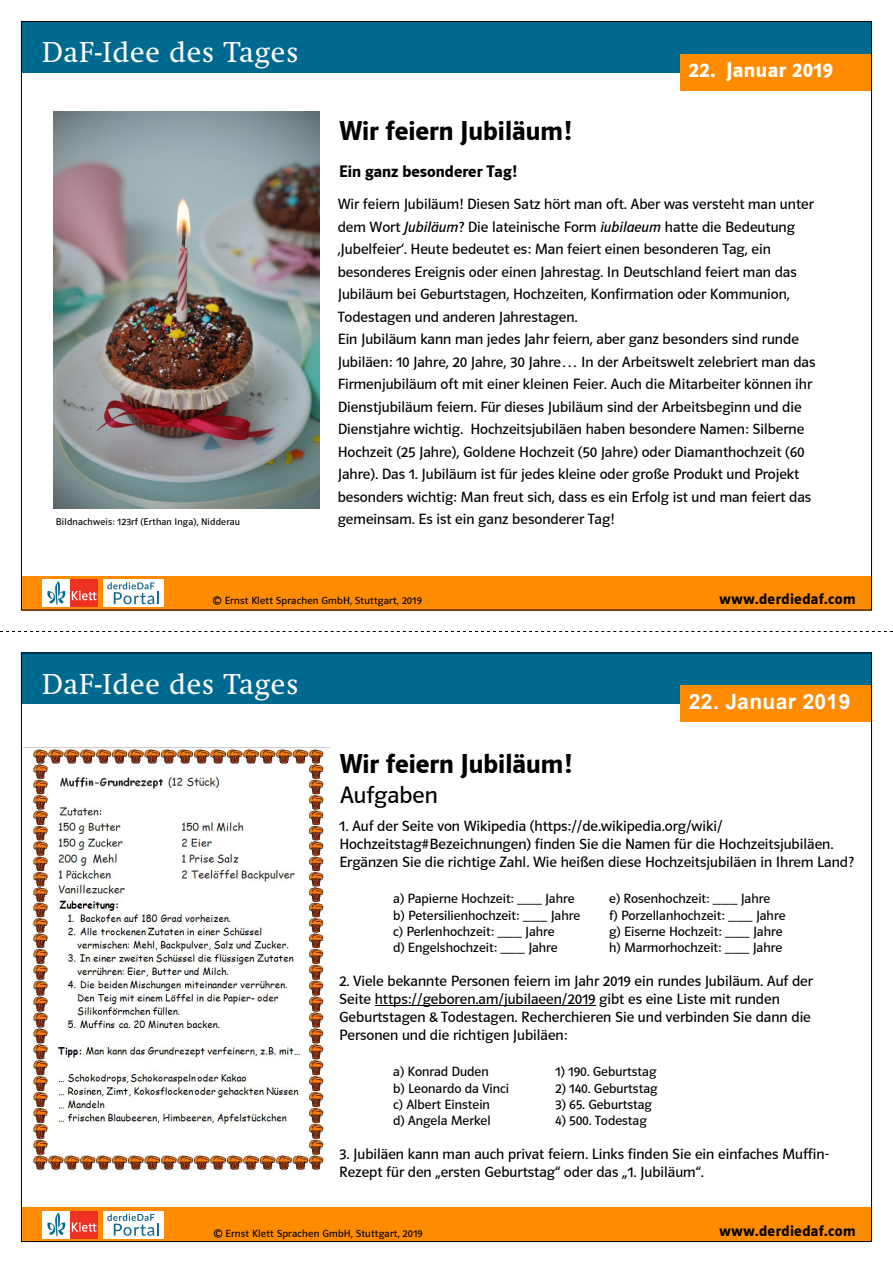
<style>
.page{position:relative;width:893px;height:1263px;background:#fff}
.page>*{position:absolute;margin:0;border:0;box-sizing:border-box;transform-origin:0 0}
.t1{font:28.5px "Klett Swift";letter-spacing:.03em;color:#fff}
._040_Grundschrift_za{font:700 27px "Polo ST11 K Buch";color:#000}
.t2{font:24px "Polo ST11 K Buch";color:#000}
._001_Datum{font:700 21px "Polo ST11 K Buch";letter-spacing:.02em;color:#fff}
._001_Datum-2{font:700 21px "Arial";letter-spacing:.02em;color:#fff}
.t3{font:700 16.5px "Polo ST11 K Buch";color:#000}
._040_Grundschrift_za-2{font:15px/22.5px "Polo ST11 K Buch";color:#000}
.t4{font:15px "Polo ST11 K Hfett";letter-spacing:.025em;color:#000}
.t5{font:13.5px "Polo ST11 K Buch";color:#000}
.t6{font:10.5px "Polo ST11 K Buch";letter-spacing:.02em;color:#000}
._200_Copyright_Abbil{font:9.75px "Polo ST11 K Buch";letter-spacing:.02em;color:#000}
.s1{font-style:italic}
</style>
<div class="page">
<div style="left:21px;top:576px;width:851px;height:34px;background:#ff8b00"></div>
<div style="left:21px;top:1208px;width:851px;height:34px;background:#ff8b00"></div>
<div style="left:21px;top:21px;width:851px;height:51px;background:#006990"></div>
<div style="left:21px;top:653px;width:851px;height:51px;background:#006990"></div>
<div style="left:103px;top:579px;width:60px;height:28px;background:#fff"></div>
<svg style="left:107px;top:582px;width:52px;height:22px"></svg>
<div style="left:103px;top:1211px;width:60px;height:27px;background:#fff"></div>
<svg style="left:107px;top:1214px;width:52px;height:22px"></svg>
<div style="left:43px;top:579px;width:27px;height:28px;background:#fff"></div>
<div style="left:70px;top:579px;width:28px;height:28px;background:#ef3122"></div>
<svg style="left:72px;top:591px;width:25px;height:9px"></svg>
<svg style="left:47px;top:581px;width:18px;height:24px"></svg>
<div style="left:43px;top:1211px;width:27px;height:27px;background:#fff"></div>
<div style="left:70px;top:1211px;width:28px;height:27px;background:#ef3122"></div>
<svg style="left:72px;top:1222px;width:25px;height:10px"></svg>
<svg style="left:47px;top:1213px;width:18px;height:24px"></svg>
<div style="left:680px;top:54px;width:192px;height:36px;background:#ff8b00"></div>
<div style="left:680px;top:685px;width:192px;height:37px;background:#ff8b00"></div>
<svg style="left:0;top:631px;width:893px;height:1px"></svg>
<img style="left:53px;top:111px;width:266px;height:398px">
<hr style="left:375px;top:1005px;width:220px;height:1px;background:#000">
<img style="left:23px;top:747px;width:306px;height:424px">
<h1 class="t1" style="left:42px;top:36px;width:258px">DaF-Idee des Tages</h1>
<p class="_040_Grundschrift_za" style="left:340px;top:116px;width:234px">Wir feiern Jubiläum!</p>
<p class="t3" style="left:339px;top:163px;width:179px">Ein ganz besonderer Tag!</p>
<p class="_001_Datum" style="left:689px;top:58px;width:146px">22. Januar 2019</p>
<p class="_040_Grundschrift_za-2" style="left:338px;top:193px;width:479px">Wir feiern Jubiläum! Diesen Satz hört man oft. Aber was versteht man unter dem Wort <span class="s1">Jubiläum</span>? Die lateinische Form <span class="s1">iubilaeum</span> hatte die Bedeutung ‚Jubelfeier‘. Heute bedeutet es: Man feiert einen besonderen Tag, ein besonderes Ereignis oder einen Jahrestag. In Deutschland feiert man das Jubiläum bei Geburtstagen, Hochzeiten, Konfirmation oder Kommunion, Todestagen und anderen Jahrestagen.<br>Ein Jubiläum kann man jedes Jahr feiern, aber ganz besonders sind runde Jubiläen: 10 Jahre, 20 Jahre, 30 Jahre… In der Arbeitswelt zelebriert man das Firmenjubiläum oft mit einer kleinen Feier. Auch die Mitarbeiter können ihr Dienstjubiläum feiern. Für dieses Jubiläum sind der Arbeitsbeginn und die Dienstjahre wichtig. Hochzeitsjubiläen haben besondere Namen: Silberne Hochzeit (25 Jahre), Goldene Hochzeit (50 Jahre) oder Diamanthochzeit (60<br>Jahre). Das 1. Jubiläum ist für jedes kleine oder große Produkt und Projekt besonders wichtig: Man freut sich, dass es ein Erfolg ist und man feiert das</p>
<p class="_200_Copyright_Abbil" style="left:56px;top:516px;width:186px">Bildnachweis: 123rf (Erthan Inga), Nidderau</p>
<p class="_040_Grundschrift_za-2" style="left:338px;top:508px;width:278px">gemeinsam. Es ist ein ganz besonderer Tag!</p>
<p class="t6" style="left:213px;top:595px;width:211px">© Ernst Klett Sprachen GmbH, Stuttgart, 2019</p>
<h1 class="t1" style="left:42px;top:668px;width:258px">DaF-Idee des Tages</h1>
<h2 class="_040_Grundschrift_za" style="left:340px;top:748px;width:234px">Wir feiern Jubiläum!</h2>
<h3 class="t2" style="left:340px;top:782px;width:100px">Aufgaben</h3>
<p class="t4" style="left:719px;top:591px;width:138px">www.derdiedaf.com</p>
<p class="_001_Datum-2" style="left:689px;top:687px;width:163px">22. Januar 2019</p>
<p class="_040_Grundschrift_za-2" style="left:339px;top:817px;width:516px;line-height:18px">1. Auf der Seite von Wikipedia (https://de.wikipedia.org/wiki/<br>Hochzeitstag#Bezeichnungen) finden Sie die Namen für die Hochzeitsjubiläen.<br>Ergänzen Sie die richtige Zahl. Wie heißen diese Hochzeitsjubiläen in Ihrem Land?</p>
<p class="t5" style="left:393px;top:891px;width:183px">a) Papierne Hochzeit: ___ Jahre</p>
<p class="t5" style="left:609px;top:891px;width:163px">e) Rosenhochzeit: ___ Jahre</p>
<p class="t5" style="left:393px;top:908px;width:188px">b) Petersilienhochzeit: ___ Jahre</p>
<p class="t5" style="left:609px;top:908px;width:178px">f) Porzellanhochzeit: ___ Jahre</p>
<p class="t5" style="left:393px;top:924px;width:163px">c) Perlenhochzeit: ___ Jahre</p>
<p class="t5" style="left:609px;top:924px;width:175px">g) Eiserne Hochzeit: ___ Jahre</p>
<p class="t5" style="left:393px;top:940px;width:166px">d) Engelshochzeit: ___ Jahre</p>
<p class="t5" style="left:609px;top:940px;width:174px">h) Marmorhochzeit: ___ Jahre</p>
<p class="_040_Grundschrift_za-2" style="left:339px;top:972px;width:475px;line-height:18px">2. Viele bekannte Personen feiern im Jahr 2019 ein rundes Jubiläum. Auf der Seite https://geboren.am/jubilaeen/2019 gibt es eine Liste mit runden Geburtstagen &amp; Todestagen. Recherchieren Sie und verbinden Sie dann die Personen und die richtigen Jubiläen:</p>
<p class="t5" style="left:393px;top:1064px;width:97px">a) Konrad Duden</p>
<p class="t5" style="left:555px;top:1064px;width:103px">1) 190. Geburtstag</p>
<p class="t5" style="left:393px;top:1081px;width:118px">b) Leonardo da Vinci</p>
<p class="t5" style="left:555px;top:1081px;width:104px">2) 140. Geburtstag</p>
<p class="t5" style="left:393px;top:1097px;width:98px">c) Albert Einstein</p>
<p class="t5" style="left:555px;top:1097px;width:98px">3) 65. Geburtstag</p>
<p class="t5" style="left:393px;top:1113px;width:99px">d) Angela Merkel</p>
<p class="t5" style="left:555px;top:1113px;width:93px">4) 500. Todestag</p>
<p class="_040_Grundschrift_za-2" style="left:339px;top:1145px;width:491px;line-height:18px">3. Jubiläen kann man auch privat feiern. Links finden Sie ein einfaches Muffin-<br>Rezept für den „ersten Geburtstag“ oder das „1. Jubiläum“.</p>
<p class="t6" style="left:213px;top:1227px;width:211px">© Ernst Klett Sprachen GmbH, Stuttgart, 2019</p>
<p class="t4" style="left:719px;top:1222px;width:138px">www.derdiedaf.com</p>
</div>
